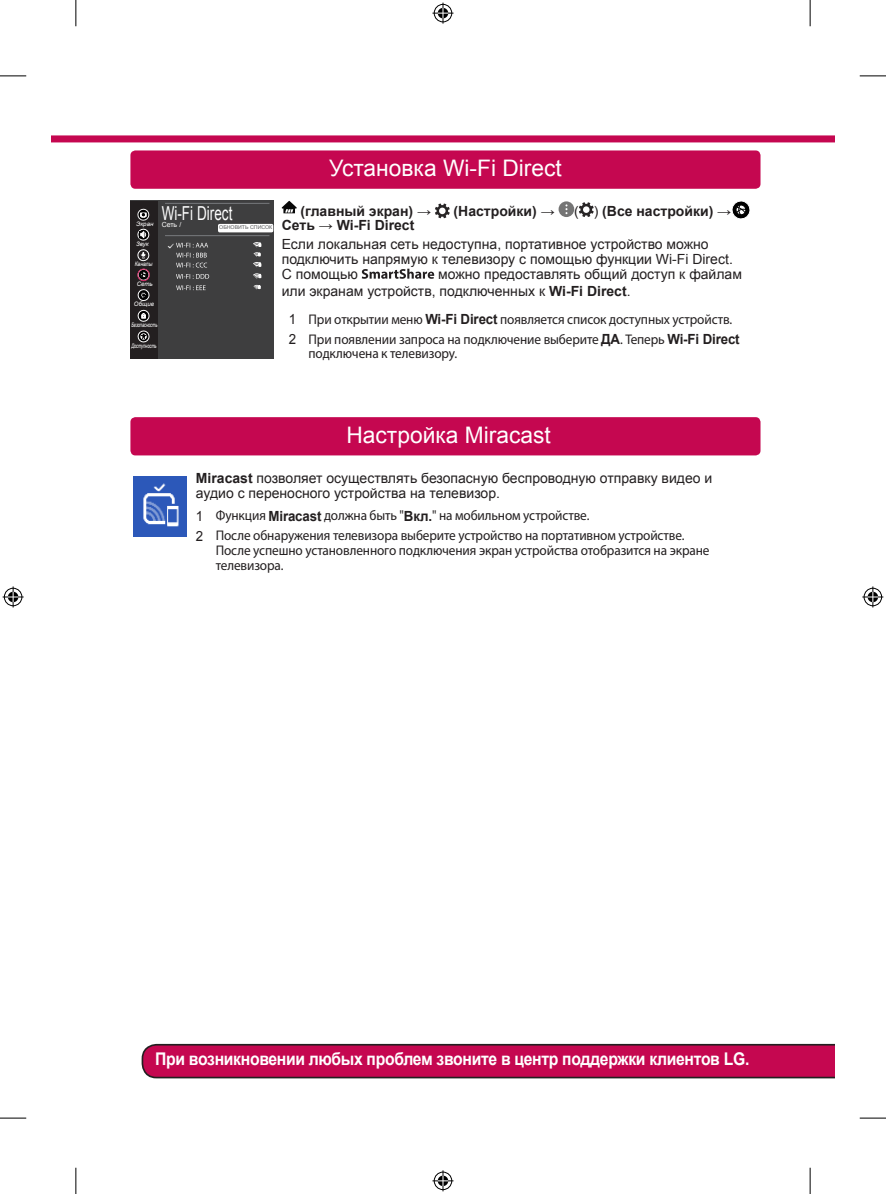
<style>
.page{position:relative;width:886px;height:1194px;background:#fff}
.page>*{position:absolute;margin:0;border:0;box-sizing:border-box;transform-origin:0 0}
.t1{font:22.75px "Arial";color:#fff}
.t2{font:19.25px "Arial";color:#fff;scale:.7 1}
.t3{font:700 17.5px "Arial";letter-spacing:-.02em;color:#fff;scale:.9 1}
.t4{font:14px/19.8px "Myriad Pro";letter-spacing:-.01em;color:#231f20;scale:.95 1}
.t5{font:14px/14.9px "Arial";color:#231f20}
.t6{font:700 14px "Arial";color:#231f20}
.t7{font:7px "Arial";color:#fff}
.t8{font:7px "LG Display Eng";color:#fff}
.t9{font:italic 6.12px "Arial";letter-spacing:-.02em;color:#fff;scale:.65 1}
.t10{font:italic 6.12px "Arial";letter-spacing:-.02em;color:#fff}
.t11{font:italic 6.12px "Arial";letter-spacing:-.02em;color:#fff;scale:.82 1}
.t12{font:5.25px "Arial";color:#57585a}
.s1{font-weight:400}
.s2{font-weight:700}
.s3{font-family:"Arial"}
.s4{font-family:"Arial";font-weight:700}
</style>
<div class="page">
<svg style="left:51px;top:135px;width:784px;height:54px"></svg>
<div style="left:130px;top:417px;width:630px;height:38px;background:#c50750;border-radius:5px"></div>
<div style="left:130px;top:150px;width:630px;height:39px;background:#c50750;border-radius:5px"></div>
<svg style="left:282px;top:201px;width:15px;height:12px"></svg>
<svg style="left:435px;top:203px;width:15px;height:15px"></svg>
<div style="left:559px;top:201px;width:15px;height:16px;background:#757575;border-radius:50%"></div>
<svg style="left:565px;top:204px;width:3px;height:10px"></svg>
<svg style="left:579px;top:202px;width:15px;height:15px"></svg>
<svg style="left:732px;top:201px;width:18px;height:18px"></svg>
<svg style="left:362px;top:269px;width:72px;height:10px"></svg>
<svg style="left:142px;top:1043px;width:693px;height:35px;background:#b81051"></svg>
<img style="left:133px;top:477px;width:53px;height:59px">
<div style="left:130px;top:200px;width:144px;height:159px;background:#3e3e3f"></div>
<div style="left:131px;top:201px;width:27px;height:158px;background:#231f20"></div>
<svg style="left:137px;top:209px;width:12px;height:12px"></svg>
<svg style="left:137px;top:229px;width:12px;height:12px"></svg>
<svg style="left:137px;top:249px;width:12px;height:12px"></svg>
<svg style="left:139px;top:269px;width:11px;height:12px"></svg>
<svg style="left:138px;top:289px;width:12px;height:12px"></svg>
<svg style="left:138px;top:310px;width:12px;height:12px"></svg>
<svg style="left:138px;top:330px;width:12px;height:12px"></svg>
<hr style="left:165px;top:235px;width:104px;height:1px;background:#76787b">
<div style="left:137px;top:269px;width:13px;height:12px;border:1px solid #cb205e;border-radius:50%"></div>
<hr style="left:165px;top:203px;width:104px;height:1px;background:#76787b">
<svg style="left:176px;top:243px;width:32px;height:4px"></svg>
<svg style="left:176px;top:253px;width:31px;height:4px"></svg>
<svg style="left:176px;top:263px;width:31px;height:4px"></svg>
<svg style="left:253px;top:242px;width:8px;height:25px"></svg>
<svg style="left:176px;top:274px;width:33px;height:5px"></svg>
<svg style="left:253px;top:273px;width:8px;height:6px"></svg>
<svg style="left:176px;top:285px;width:30px;height:5px"></svg>
<svg style="left:254px;top:285px;width:7px;height:4px"></svg>
<div style="left:218px;top:224px;width:55px;height:8px;background:#fff;border-radius:2px"></div>
<svg style="left:0;top:76px;width:26px;height:1px"></svg>
<svg style="left:860px;top:76px;width:26px;height:1px"></svg>
<svg style="left:0;top:1117px;width:26px;height:1px"></svg>
<svg style="left:860px;top:1117px;width:26px;height:1px"></svg>
<svg style="left:76px;top:0;width:1px;height:26px"></svg>
<svg style="left:76px;top:1167px;width:1px;height:26px"></svg>
<svg style="left:810px;top:0;width:1px;height:26px"></svg>
<svg style="left:810px;top:1167px;width:1px;height:26px"></svg>
<svg style="left:432px;top:3px;width:21px;height:21px"></svg>
<svg style="left:432px;top:1170px;width:21px;height:21px"></svg>
<svg style="left:3px;top:586px;width:21px;height:21px"></svg>
<svg style="left:862px;top:586px;width:21px;height:21px"></svg>
<p class="t10" style="left:136px;top:220px;width:19px">Экран</p>
<h2 class="t2" style="left:162px;top:201px;width:103px">Wi-Fi Direct</h2>
<p class="t7" style="left:162px;top:220px;width:21px">Сеть /</p>
<p class="t12" style="left:219px;top:224px;width:55px">ОБНОВИТЬ СПИСОК</p>
<p class="t10" style="left:136px;top:240px;width:14px">Звук</p>
<p class="t11" style="left:135px;top:260px;width:23px">Каналы</p>
<p class="t10" style="left:137px;top:280px;width:18px">Сеть</p>
<p class="t10" style="left:134px;top:300px;width:22px">Общие</p>
<p class="t9" style="left:131px;top:321px;width:42px">Безопасность</p>
<p class="t9" style="left:131px;top:341px;width:41px">Доступность</p>
<p class="t8" style="left:168px;top:240px;width:8px">ꔐ</p>
<h1 class="t1" style="left:329px;top:153px;width:234px">Установка Wi-Fi Direct</h1>
<p class="t6" style="left:301px;top:202px;width:132px">(главный экран) <span class="s1">→</span></p>
<p class="t6" style="left:454px;top:202px;width:103px">(Настройки) <span class="s1">→</span></p>
<p class="t6" style="left:574px;top:202px;width:159px"><span class="s1">( )</span> (Все настройки) <span class="s1">→</span></p>
<p class="t5" style="left:282px;top:216px;width:428px;line-height:18.9px"><span class="s2">Сеть</span> → <span class="s2">Wi-Fi Direct<br></span>Если локальная сеть недоступна, портативное устройство можно</p>
<p class="t5" style="left:282px;top:252px;width:453px">подключить напрямую к телевизору с помощью функции Wi-Fi Direct.<br>С помощью</p>
<p class="t5" style="left:282px;top:266px;width:462px;line-height:16.8px;text-indent:156px">можно предоставлять общий доступ к файлам или экранам устройств, подключенных к <span class="s2">Wi-Fi Direct</span>.</p>
<p class="t4" style="left:289px;top:310px;width:476px"><span class="s3">1</span> При открытии меню <span class="s4">Wi-Fi Direct</span> появляется список доступных устройств.<br><span class="s3">2</span> При появлении запроса на подключение выберите <span class="s4">ДА</span>. Теперь <span class="s4">Wi-Fi Direct</span></p>
<p class="t4" style="left:309px;top:345px;width:158px">подключена к телевизору.</p>
<h1 class="t1" style="left:346px;top:420px;width:206px">Настройка Miracast</h1>
<p class="t5" style="left:196px;top:471px;width:518px"><span class="s2">Miracast</span> позволяет осуществлять безопасную беспроводную отправку видео и аудио с переносного устройства на телевизор.</p>
<p class="t4" style="left:196px;top:507px;width:516px"><span class="s3">1</span> Функция <span class="s4">Miracast</span> должна быть "<span class="s4">Вкл.</span>" на мобильном устройстве.<br><span class="s3">2</span> После обнаружения телевизора выберите устройство на портативном устройстве.</p>
<p class="t4" style="left:216px;top:544px;width:521px;line-height:14.9px">После успешно установленного подключения экран устройства отобразится на экране телевизора.</p>
<p class="t3" style="left:155px;top:1047px;width:662px">При возникновении любых проблем звоните в центр поддержки клиентов LG.</p>
</div>
